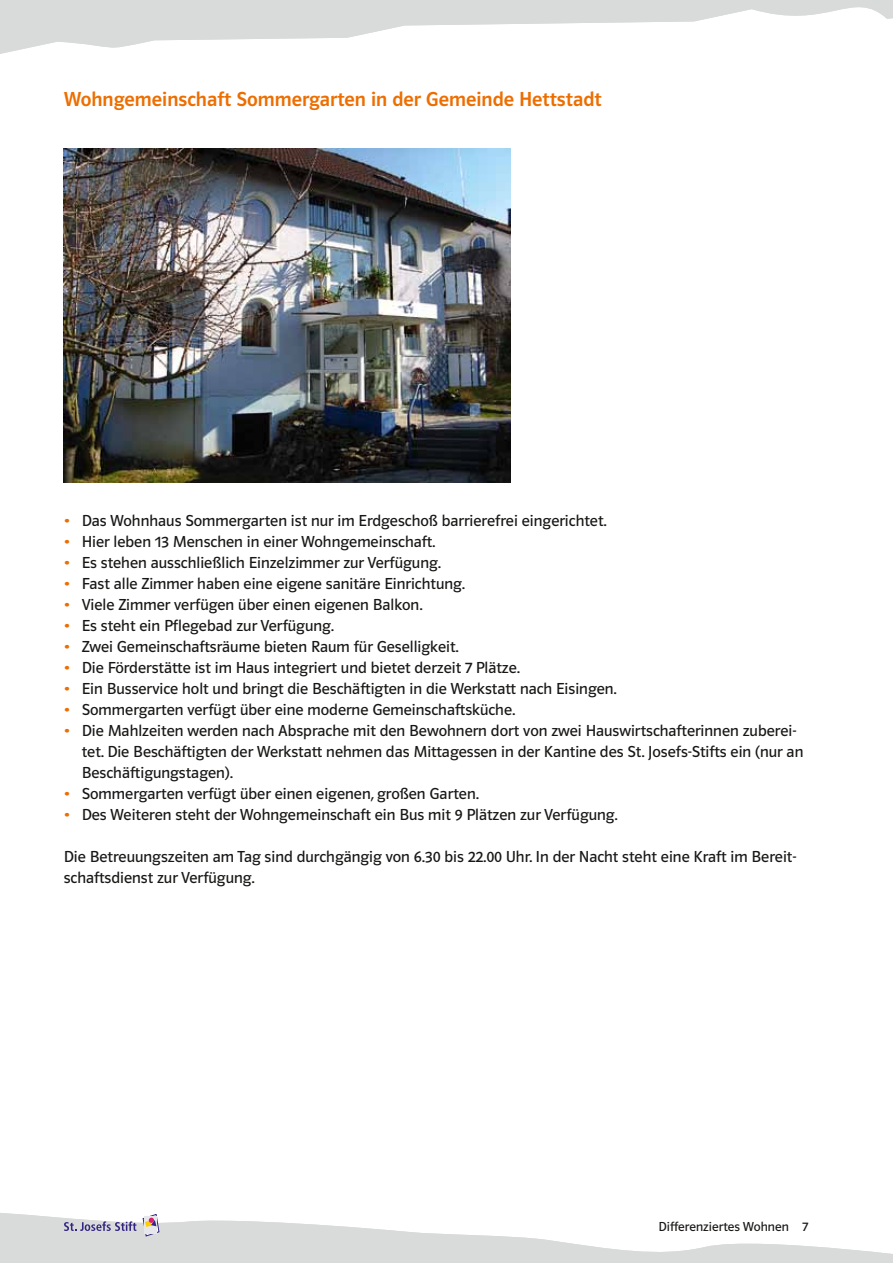
<style>
.page{position:relative;width:893px;height:1263px;background:#fff}
.page>*{position:absolute;margin:0;border:0;box-sizing:border-box;transform-origin:0 0}
.t1{font:21px "Polo 11 K Krftg";color:#ed6e00}
.t2{font:16.5px/21px "Polo 11 K Buch";color:#181716}
.t3{font:13.5px "Polo 11 K Buch";color:#181716}
.s1{color:#ed6e00}
</style>
<div class="page">
<svg style="left:0;top:0;width:893px;height:435px"></svg>
<svg style="left:0;top:1213px;width:893px;height:50px;fill:#d9dada"></svg>
<svg style="left:0;top:0;width:12px;height:1px"></svg>
<svg style="left:64px;top:1221px;width:72px;height:10px"></svg>
<svg style="left:143px;top:1214px;width:16px;height:22px"></svg>
<img style="left:64px;top:148px;width:446px;height:335px">
<p class="t1" style="left:64px;top:88px;width:539px">Wohngemeinschaft Sommergarten in der Gemeinde Hettstadt</p>
<p class="t2" style="left:64px;top:510px;width:545px"><span class="s1">•</span> Das Wohnhaus Sommergarten ist nur im Erdgeschoß barrierefrei eingerichtet.</p>
<p class="t2" style="left:64px;top:531px;width:373px"><span class="s1">•</span> Hier leben 13 Menschen in einer Wohngemeinschaft.</p>
<p class="t2" style="left:64px;top:552px;width:379px"><span class="s1">•</span> Es stehen ausschließlich Einzelzimmer zur Verfügung.</p>
<p class="t2" style="left:64px;top:573px;width:403px"><span class="s1">•</span> Fast alle Zimmer haben eine eigene sanitäre Einrichtung.</p>
<p class="t2" style="left:64px;top:594px;width:360px"><span class="s1">•</span> Viele Zimmer verfügen über einen eigenen Balkon.</p>
<p class="t2" style="left:64px;top:615px;width:272px"><span class="s1">•</span> Es steht ein Pflegebad zur Verfügung.</p>
<p class="t2" style="left:64px;top:636px;width:396px"><span class="s1">•</span> Zwei Gemeinschaftsräume bieten Raum für Geselligkeit.</p>
<p class="t2" style="left:64px;top:657px;width:458px"><span class="s1">•</span> Die Förderstätte ist im Haus integriert und bietet derzeit 7 Plätze.</p>
<p class="t2" style="left:64px;top:678px;width:555px"><span class="s1">•</span> Ein Busservice holt und bringt die Beschäftigten in die Werkstatt nach Eisingen.</p>
<p class="t2" style="left:64px;top:699px;width:453px"><span class="s1">•</span> Sommergarten verfügt über eine moderne Gemeinschaftsküche.</p>
<p class="t2" style="left:82px;top:720px;width:723px;text-indent:-18px"><span class="s1">•</span> Die Mahlzeiten werden nach Absprache mit den Bewohnern dort von zwei Hauswirtschafterinnen zuberei&shy;tet. Die Beschäftigten der Werkstatt nehmen das Mittagessen in der Kantine des St. Josefs-Stifts ein (nur an<br>Beschäftigungstagen).</p>
<p class="t2" style="left:64px;top:783px;width:417px"><span class="s1">•</span> Sommergarten verfügt über einen eigenen, großen Garten.</p>
<p class="t2" style="left:64px;top:804px;width:556px"><span class="s1">•</span> Des Weiteren steht der Wohngemeinschaft ein Bus mit 9 Plätzen zur Verfügung.</p>
<p class="t2" style="left:64px;top:846px;width:734px">Die Betreuungszeiten am Tag sind durchgängig von 6.30 bis 22.00 Uhr. In der Nacht steht eine Kraft im Bereit&shy;schaftsdienst zur Verfügung.</p>
<p class="t3" style="left:659px;top:1219px;width:151px">Differenziertes Wohnen 7</p>
</div>
